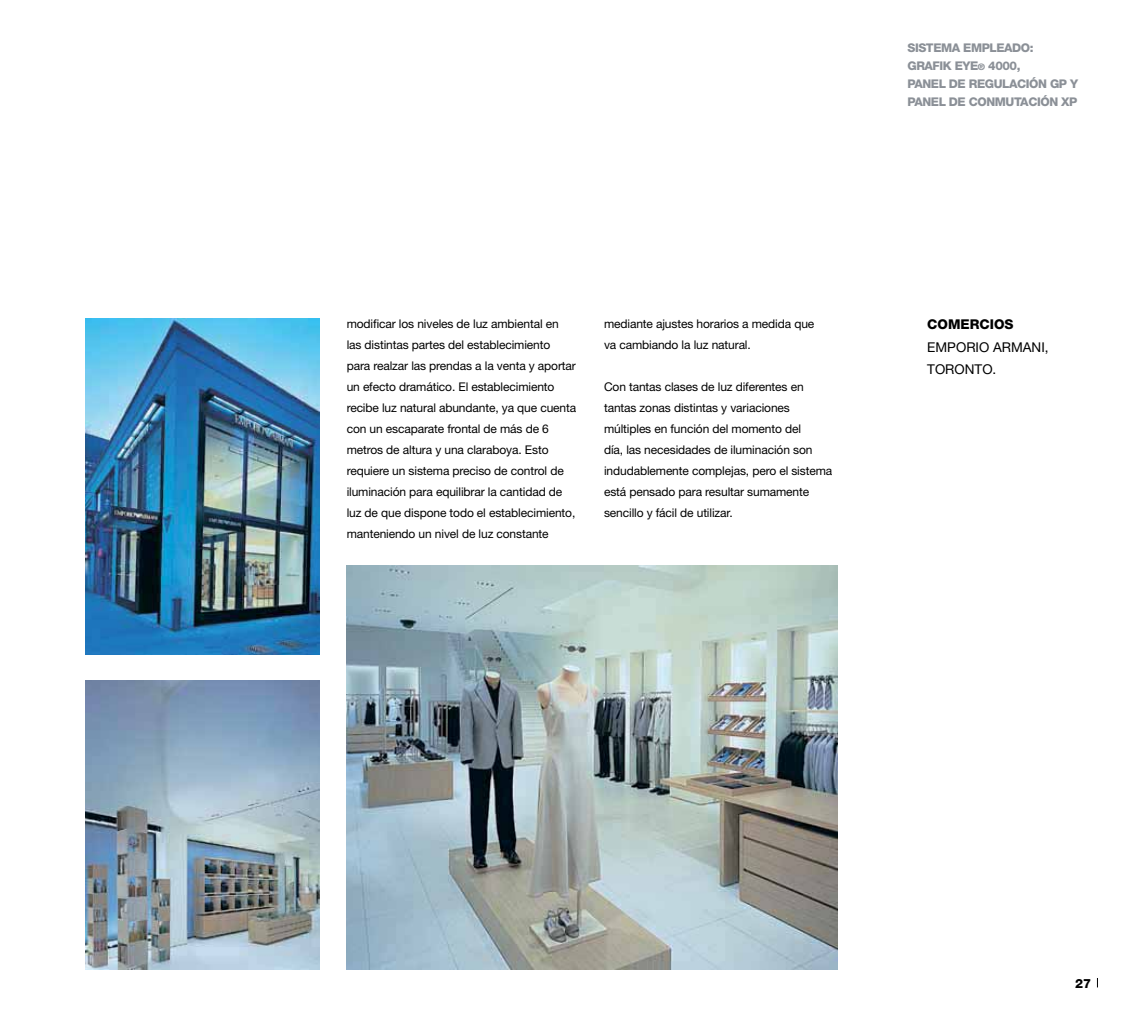
<style>
.page{position:relative;width:1140px;height:1012px;background:#fff}
.page>*{position:absolute;margin:0;border:0;box-sizing:border-box;transform-origin:0 0}
.t1{font:13.5px/22.5px "Helvetica Neue";color:#000}
.t2{font:800 13.5px "Helvetica Neue";color:#000}
.t3{font:800 12.75px "Helvetica Neue";color:#000}
.t4{font:12px/21px "Helvetica Neue";letter-spacing:-.01em;color:#000}
.t5{font:800 12px/18px "Helvetica Neue";letter-spacing:-.035em;color:#8b9097}
.s1{font-size:9px}
</style>
<div class="page">
<img style="left:347px;top:566px;width:491px;height:403px">
<img style="left:85px;top:680px;width:234px;height:289px">
<img style="left:85px;top:319px;width:234px;height:335px">
<p class="t5" style="left:907px;top:39px;width:172px">SISTEMA EMPLEADO:<br>GRAFIK EYE<span class="s1">®</span> 4000,<br>PANEL DE REGULACIÓN GP Y<br>PANEL DE CONMUTACIÓN XP</p>
<p class="t4" style="left:347px;top:315px;width:231px">modificar los niveles de luz ambiental en las distintas partes del establecimiento para realzar las prendas a la venta y aportar un efecto dramático. El establecimiento recibe luz natural abundante, ya que cuenta con un escaparate frontal de más de 6 metros de altura y una claraboya. Esto requiere un sistema preciso de control de iluminación para equilibrar la cantidad de luz de que dispone todo el establecimiento, manteniendo un nivel de luz constante</p>
<p class="t4" style="left:604px;top:315px;width:212px">mediante ajustes horarios a medida que va cambiando la luz natural.</p>
<p class="t4" style="left:604px;top:378px;width:230px">Con tantas clases de luz diferentes en tantas zonas distintas y variaciones múltiples en función del momento del<br>día, las necesidades de iluminación son indudablemente complejas, pero el sistema está pensado para resultar sumamente sencillo y fácil de utilizar.</p>
<p class="t2" style="left:927px;top:320px;width:88px">COMERCIOS</p>
<p class="t1" style="left:927px;top:337px;width:123px">EMPORIO ARMANI,<br>TORONTO.</p>
<p class="t3" style="left:1075px;top:979px;width:18px">27</p>
</div>
